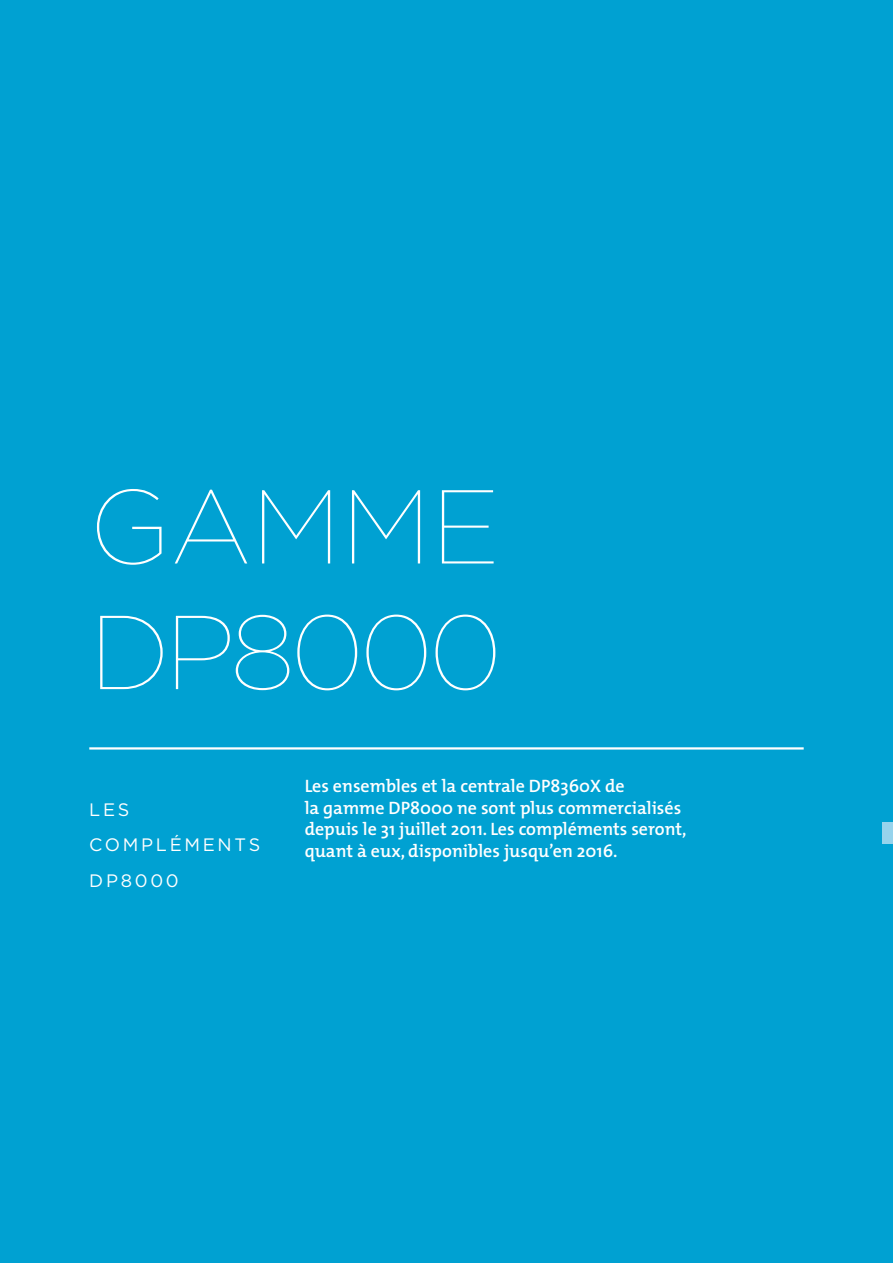
<style>
.page{position:relative;width:893px;height:1263px;background:#00a1d2}
.page>*{position:absolute;margin:0;border:0;box-sizing:border-box;transform-origin:0 0}
.t1{font:100 104.7px/125.6px "Gotham HTF";letter-spacing:-.05em;color:#fff}
.t2{font:600 18px/21.6px "The Mix";color:#fff}
.t3{font:18px/35.4px "Gotham HTF";letter-spacing:.15em;color:#fff}
</style>
<div class="page">
<hr style="left:89px;top:747px;width:715px;height:2px;background:#fff">
<div style="left:882px;top:822px;width:11px;height:21px;background:#96d3ec"></div>
<p class="t1" style="left:89px;top:463px;width:415px">GAMME<br>DP8000</p>
<p class="t3" style="left:89px;top:791px;width:172px">LES<br>COMPLÉMENTS<br>DP8000</p>
<p class="t2" style="left:305px;top:775px;width:383px">Les ensembles et la centrale DP8360X de<br>la gamme DP8000 ne sont plus commercialisés depuis le 31 juillet 2011. Les compléments seront, quant à eux, disponibles jusqu’en 2016.</p>
</div>
